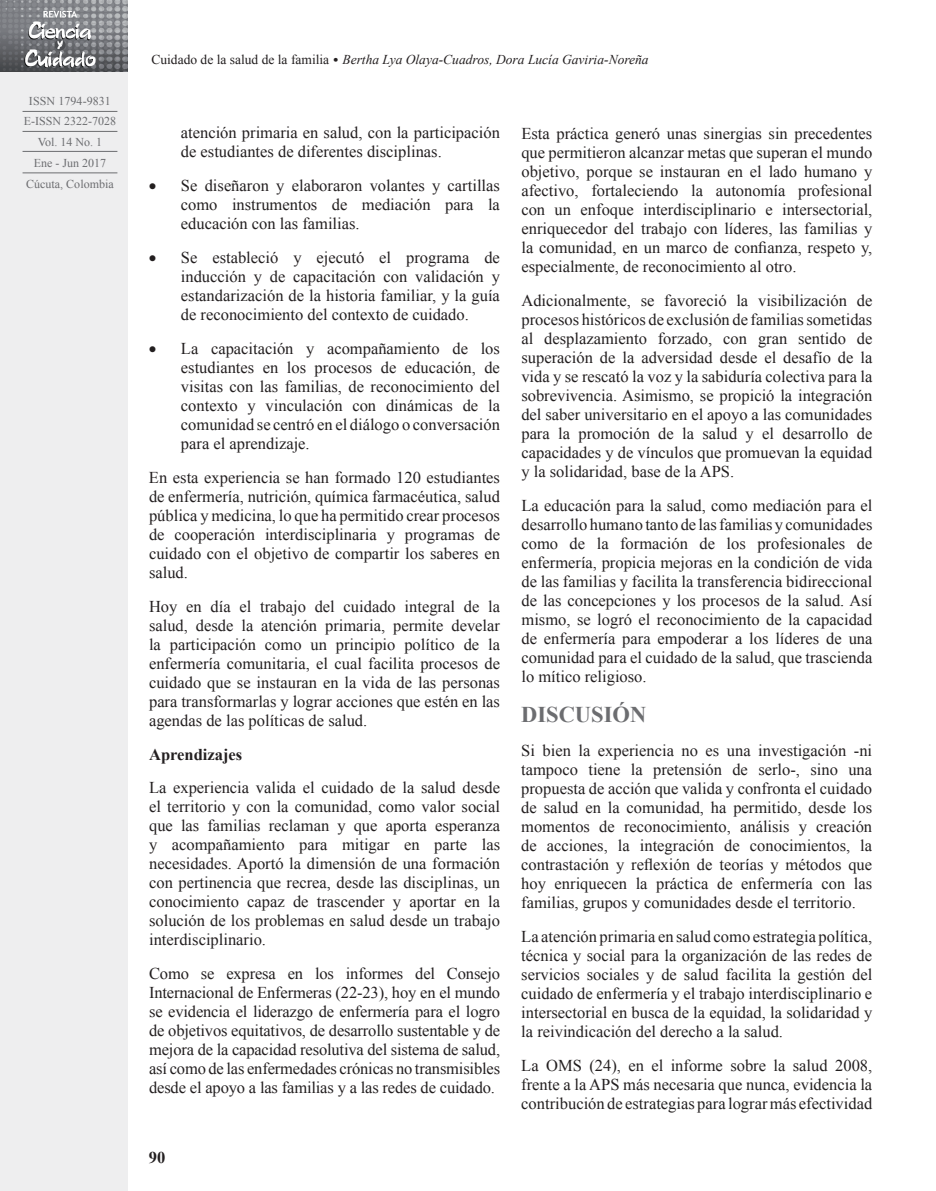
<style>
.page{position:relative;width:936px;height:1191px;background:#fff}
.page>*{position:absolute;margin:0;border:0;box-sizing:border-box;transform-origin:0 0}
.t1{font:700 22.5px "Times New Roman";color:#6c6d70}
.t2{font:16.5px/18.9px "Times New Roman";color:#231f20;text-align:justify}
.t3{font:700 16.5px "Times New Roman";color:#231f20}
.t4{font:italic 13.5px "Times New Roman";color:#231f20}
.t5{font:12px/20.7px "Times New Roman";color:#6c6d70;text-align:center}
.s1{font-style:normal}
.s2{font-family:"Calibri";font-weight:300;font-style:normal}
</style>
<div class="page">
<div style="left:0;top:0;width:128px;height:1191px;background:#eeeeef"></div>
<hr style="left:23px;top:111px;width:94px;height:1px;background:#6c6d70">
<hr style="left:23px;top:131px;width:94px;height:1px;background:#6c6d70">
<hr style="left:23px;top:151px;width:94px;height:1px;background:#6c6d70">
<hr style="left:23px;top:173px;width:94px;height:1px;background:#6c6d70">
<img style="left:0;top:0;width:127px;height:71px">
<p class="t5" style="left:24px;top:90px;width:94px">ISSN 1794-9831<br>E-ISSN 2322-7028<br>Vol. 14 No. 1<br>Ene - Jun 2017<br>Cúcuta, Colombia</p>
<p class="t4" style="left:151px;top:50px;width:498px"><span class="s1">Cuidado de la salud de la familia</span> <span class="s2">•</span> Bertha Lya Olaya-Cuadros, Dora Lucía Gaviria-Noreña</p>
<p class="t2" style="left:181px;top:123px;width:320px">atención primaria en salud, con la participación de estudiantes de diferentes disciplinas.</p>
<p class="t2" style="left:181px;top:176px;width:320px;text-indent:-32px">• Se diseñaron y elaboraron volantes y cartillas como instrumentos de mediación para la educación con las familias.</p>
<p class="t2" style="left:181px;top:248px;width:320px;text-indent:-32px">• Se estableció y ejecutó el programa de inducción y de capacitación con validación y estandarización de la historia familiar, y la guía de reconocimiento del contexto de cuidado.</p>
<p class="t2" style="left:181px;top:338px;width:320px;text-indent:-32px">• La capacitación y acompañamiento de los estudiantes en los procesos de educación, de visitas con las familias, de reconocimiento del contexto y vinculación con dinámicas de la comunidad se centró en el diálogo o conversación para el aprendizaje.</p>
<p class="t2" style="left:149px;top:467px;width:352px">En esta experiencia se han formado 120 estudiantes de enfermería, nutrición, química farmacéutica, salud pública y medicina, lo que ha permitido crear procesos de cooperación interdisciplinaria y programas de cuidado con el objetivo de compartir los saberes en salud.</p>
<p class="t2" style="left:149px;top:596px;width:352px">Hoy en día el trabajo del cuidado integral de la salud, desde la atención primaria, permite develar la participación como un principio político de la enfermería comunitaria, el cual facilita procesos de cuidado que se instauran en la vida de las personas para transformarlas y lograr acciones que estén en las agendas de las políticas de salud.</p>
<p class="t3" style="left:149px;top:742px;width:95px">Aprendizajes</p>
<p class="t2" style="left:149px;top:778px;width:352px">La experiencia valida el cuidado de la salud desde el territorio y con la comunidad, como valor social que las familias reclaman y que aporta esperanza y acompañamiento para mitigar en parte las necesidades. Aportó la dimensión de una formación con pertinencia que recrea, desde las disciplinas, un conocimiento capaz de trascender y aportar en la solución de los problemas en salud desde un trabajo interdisciplinario.</p>
<p class="t2" style="left:149px;top:964px;width:352px">Como se expresa en los informes del Consejo Internacional de Enfermeras (22-23), hoy en el mundo se evidencia el liderazgo de enfermería para el logro de objetivos equitativos, de desarrollo sustentable y de mejora de la capacidad resolutiva del sistema de salud, así como de las enfermedades crónicas no transmisibles desde el apoyo a las familias y a las redes de cuidado.</p>
<p class="t3" style="left:149px;top:1146px;width:18px">90</p>
<p class="t2" style="left:521px;top:124px;width:352px">Esta práctica generó unas sinergias sin precedentes que permitieron alcanzar metas que superan el mundo objetivo, porque se instauran en el lado humano y afectivo, fortaleciendo la autonomía profesional con un enfoque interdisciplinario e intersectorial, enriquecedor del trabajo con líderes, las familias y la comunidad, en un marco de confianza, respeto y, especialmente, de reconocimiento al otro.</p>
<p class="t2" style="left:521px;top:291px;width:352px">Adicionalmente, se favoreció la visibilización de procesos históricos de exclusión de familiassometidas al desplazamiento forzado, con gran sentido de superación de la adversidad desde el desafío de la vida y se rescató la voz y la sabiduría colectiva para la sobrevivencia. Asimismo, se propició la integración del saber universitario en el apoyo a las comunidades para la promoción de la salud y el desarrollo de capacidades y de vínculos que promuevan la equidad y la solidaridad, base de la APS.</p>
<p class="t2" style="left:521px;top:495px;width:352px">La educación para la salud, como mediación para el desarrollo humano tanto de lasfamilias y comunidades como de la formación de los profesionales de enfermería, propicia mejoras en la condición de vida de las familias y facilita la transferencia bidireccional de las concepciones y los procesos de la salud. Así mismo, se logró el reconocimiento de la capacidad de enfermería para empoderar a los líderes de una comunidad para el cuidado de la salud, que trascienda lo mítico religioso.</p>
<h1 class="t1" style="left:521px;top:699px;width:127px">DISCUSIÓN</h1>
<p class="t2" style="left:521px;top:741px;width:352px">Si bien la experiencia no es una investigación -ni tampoco tiene la pretensión de serlo-, sino una propuesta de acción que valida y confronta el cuidado de salud en la comunidad, ha permitido, desde los momentos de reconocimiento, análisis y creación de acciones, la integración de conocimientos, la contrastación y reflexión de teorías y métodos que hoy enriquecen la práctica de enfermería con las familias, grupos y comunidades desde el territorio.</p>
<p class="t2" style="left:521px;top:927px;width:352px">La atención primaria en salud como estrategia política, técnica y social para la organización de las redes de servicios sociales y de salud facilita la gestión del cuidado de enfermería y el trabajo interdisciplinario e intersectorial en busca de la equidad, la solidaridad y la reivindicación del derecho a la salud.</p>
<p class="t2" style="left:521px;top:1056px;width:352px">La OMS (24), en el informe sobre la salud 2008, frente a la APS más necesaria que nunca, evidencia la contribución de estrategias para lograrmás efectividad</p>
</div>
